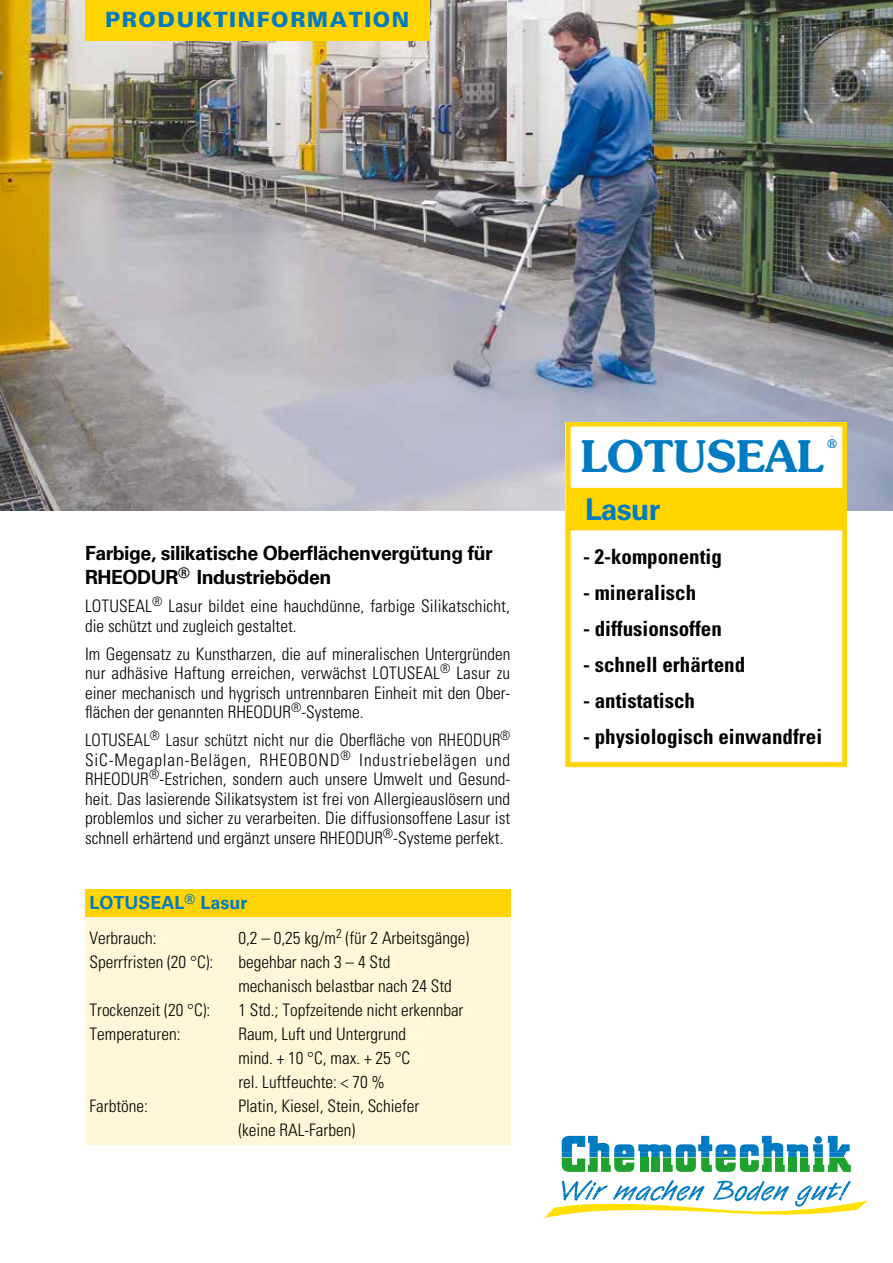
<style>
.page{position:relative;width:893px;height:1263px;background:#fff}
.page>*{position:absolute;margin:0;border:0;box-sizing:border-box;transform-origin:0 0}
.t1{font:600 43.5px "Souvenir LT";color:#007bc2}
.t2{font:700 30px "Univers LT";letter-spacing:-.025em;color:#007bc2}
.t3{font:700 condensed 21px "Univers LT";color:#000}
.t4{font:900 21px "Univers LT";letter-spacing:.075em;color:#007bc2}
.t5{font:700 19.5px/23.7px "Univers LT";letter-spacing:-.025em;color:#000}
.t6{font:700 18px "Univers LT";color:#007bc2}
.t7{font:300 condensed 17.25px/19.5px "Univers LT";color:#000}
.t8{font:600 12px "Souvenir LT";color:#007bc2}
</style>
<div class="page">
<img style="left:0;top:0;width:893px;height:510px">
<div style="left:85px;top:915px;width:425px;height:230px;background:#fff7d8"></div>
<div style="left:85px;top:889px;width:425px;height:28px;background:#ffd400"></div>
<img style="left:566px;top:423px;width:280px;height:345px">
<div style="left:85px;top:0;width:344px;height:40px;background:#ffd400"></div>
<svg style="left:562px;top:1136px;width:289px;height:36px"></svg>
<svg style="left:544px;top:1180px;width:323px;height:38px"></svg>
<div style="left:579px;top:437px;width:247px;height:48px;background:#fff"></div>
<div style="left:826px;top:437px;width:13px;height:22px;background:#fff"></div>
<p class="t4" style="left:105px;top:7px;width:306px">PRODUKTINFORMATION</p>
<p class="t5" style="left:85px;top:542px;width:409px">Farbige, silikatische Oberflächenvergütung für<br>RHEODUR<sup>®</sup> Industrieböden</p>
<p class="t7" style="left:85px;top:596px;width:426px">LOTUSEAL<sup>®</sup> Lasur bildet eine hauchdünne, farbige Silikatschicht, die schützt und zugleich gestaltet.</p>
<p class="t7" style="left:85px;top:644px;width:427px;text-align:justify">Im Gegensatz zu Kunstharzen, die auf mineralischen Untergründen nur adhäsive Haftung erreichen, verwächst LOTUSEAL<sup>®</sup> Lasur zu einer mechanisch und hygrisch untrennbaren Einheit mit den Ober&shy;flächen der genannten RHEODUR<sup>®</sup>-Systeme.</p>
<p class="t7" style="left:85px;top:730px;width:427px;text-align:justify">LOTUSEAL<sup>®</sup> Lasur schützt nicht nur die Oberfläche von RHEODUR<sup>® </sup>SiC-Megaplan-Belägen, RHEOBOND<sup>®</sup> Industriebelägen und RHEODUR<sup>®</sup>-Estrichen, sondern auch unsere Umwelt und Gesund&shy;heit. Das lasierende Silikatsystem ist frei von Allergieauslösern und problemlos und sicher zu verarbeiten. Die diffusionsoffene Lasur ist schnell erhärtend und ergänzt unsere RHEODUR<sup>®</sup>-Systeme perfekt.</p>
<p class="t6" style="left:90px;top:892px;width:159px">LOTUSEAL<sup>®</sup> Lasur</p>
<p class="t7" style="left:90px;top:928px;width:69px">Verbrauch:</p>
<p class="t7" style="left:238px;top:928px;width:232px">0,2 – 0,25 kg/m<sup>2</sup> (für 2 Arbeitsgänge)</p>
<p class="t7" style="left:90px;top:952px;width:125px">Sperrfristen (20 °C):</p>
<p class="t7" style="left:238px;top:950px;width:215px;line-height:24px">begehbar nach 3 – 4 Std mechanisch belastbar nach 24 Std</p>
<p class="t7" style="left:90px;top:1000px;width:122px">Trockenzeit (20 °C):</p>
<p class="t7" style="left:238px;top:1000px;width:227px">1 Std.; Topfzeitende nicht erkennbar</p>
<p class="t7" style="left:90px;top:1024px;width:92px">Temperaturen:</p>
<p class="t7" style="left:238px;top:1022px;width:173px;line-height:24px">Raum, Luft und Untergrund mind. + 10 °C, max. + 25 °C rel. Luftfeuchte: &lt; 70 %</p>
<p class="t7" style="left:90px;top:1096px;width:60px">Farbtöne:</p>
<p class="t7" style="left:238px;top:1094px;width:183px;line-height:24px">Platin, Kiesel, Stein, Schiefer (keine RAL-Farben)</p>
<h1 class="t1" style="left:581px;top:429px;width:244px">LOTUSEAL</h1>
<p class="t8" style="left:827px;top:436px;width:12px">®</p>
<h2 class="t2" style="left:585px;top:491px;width:77px">Lasur</h2>
<p class="t3" style="left:583px;top:543px;width:140px">- 2-komponentig</p>
<p class="t3" style="left:583px;top:579px;width:115px">- mineralisch</p>
<p class="t3" style="left:583px;top:615px;width:140px">- diffusionsoffen</p>
<p class="t3" style="left:583px;top:651px;width:164px">- schnell erhärtend</p>
<p class="t3" style="left:583px;top:687px;width:113px">- antistatisch</p>
<p class="t3" style="left:583px;top:723px;width:241px">- physiologisch einwandfrei</p>
</div>
